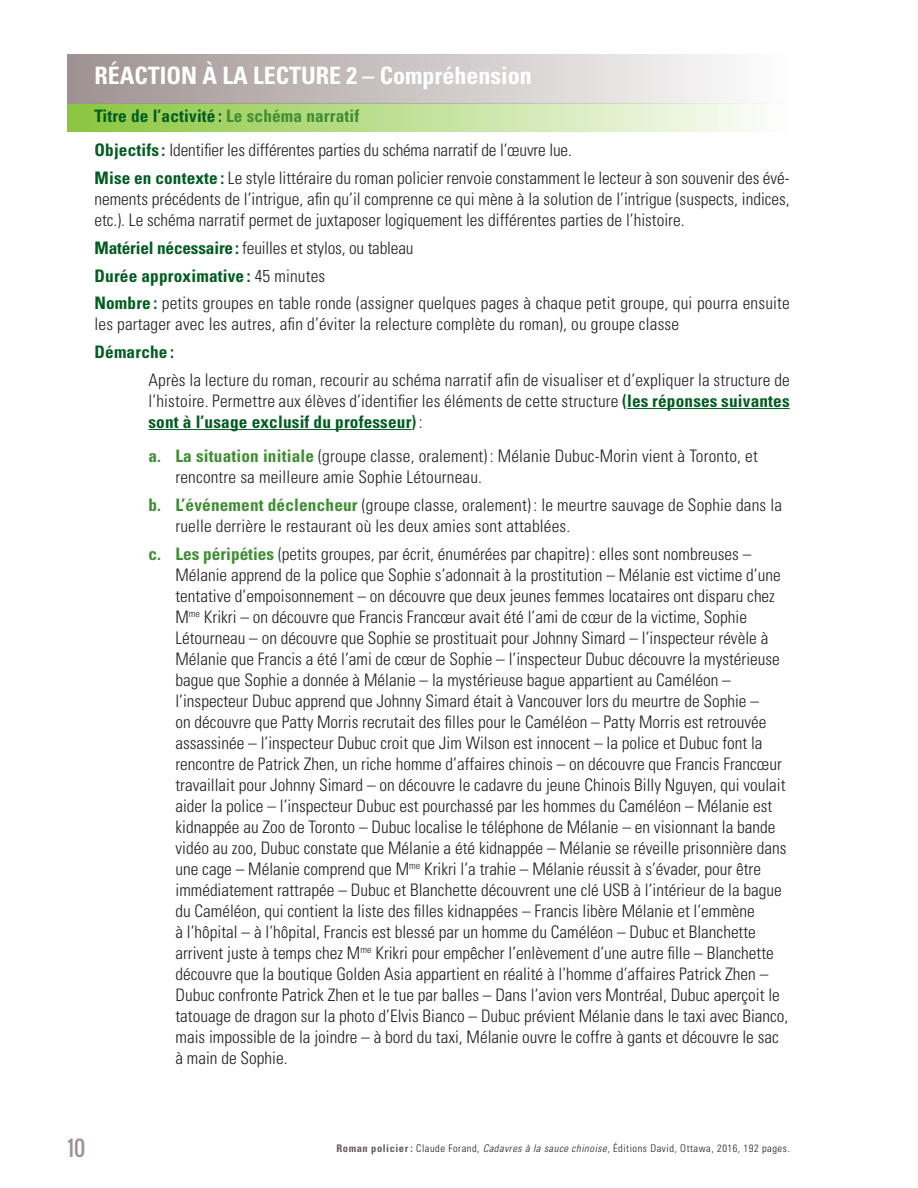
<style>
.page{position:relative;width:918px;height:1188px;background:#fff}
.page>*{position:absolute;margin:0;border:0;box-sizing:border-box;transform-origin:0 0}
.t1{font:700 condensed 24px "Univers";color:#fff}
.t2{font:21px "Oswald";color:#9f9292}
.t3{font:300 condensed 17.25px/21px "Univers";color:#231f20}
.t4{font:700 condensed 17.25px "Univers";letter-spacing:.01em;color:#015c20}
.t5{font:300 condensed 10.5px "Univers";letter-spacing:.05em;color:#231f20}
.s1{font-weight:700;color:#015c20}
.s2{font-weight:700;color:#3f8d33}
.s3{font-weight:700;color:#645c58}
.s4{font-style:italic}
</style>
<div class="page">
<div style="left:68px;top:104px;width:722px;height:28px;background:linear-gradient(to right,#8bc63d,#fdfefd)"></div>
<div style="left:68px;top:54px;width:722px;height:50px;background:linear-gradient(to right,#9f9191,#fefefe)"></div>
<hr style="left:627px;top:408px;width:163px;height:1px;background:#015c20">
<hr style="left:148px;top:429px;width:264px;height:1px;background:#015c20">
<h1 class="t1" style="left:94px;top:60px;width:439px">RÉACTION À LA LECTURE 2 – Compréhension</h1>
<p class="t3" style="left:94px;top:99px;width:479px;line-height:34.5px"><span class="s1">Titre de l’activité :</span> <span class="s2">Le schéma narratif<br></span><span class="s1">Objectifs :</span> Identifier les différentes parties du schéma narratif de l’œuvre lue.</p>
<p class="t3" style="left:95px;top:168px;width:697px;text-align:justify"><span class="s1">Mise en contexte :</span> Le style littéraire du roman policier renvoie constamment le lecteur à son souvenir des évé&shy;nements précédents de l’intrigue, afin qu’il comprenne ce qui mène à la solution de l’intrigue (suspects, indices, etc.). Le schéma narratif permet de juxtaposer logiquement les différentes parties de l’histoire.</p>
<p class="t3" style="left:95px;top:234px;width:697px;line-height:27.8px"><span class="s1">Matériel nécessaire:</span> feuilles et stylos, ou tableau<br><span class="s1">Durée approximative :</span> 45 minutes<br><span class="s1">Nombre :</span> petits groupes en table ronde (assigner quelques pages à chaque petit groupe, qui pourra ensuite</p>
<p class="t3" style="left:95px;top:314px;width:586px">les partager avec les autres, afin d’éviter la relecture complète du roman), ou groupe classe</p>
<p class="t4" style="left:95px;top:341px;width:81px">Démarche :</p>
<p class="t3" style="left:148px;top:369px;width:643px;text-align:justify">Après la lecture du roman, recourir au schéma narratif afin de visualiser et d’expliquer la structure de l’histoire. Permettre aux élèves d’identifier les éléments de cette structure <span class="s1">(les réponses suivantes sont à l’usage exclusif du professeur)</span> :</p>
<p class="t3" style="left:175px;top:446px;width:584px;text-indent:-27px"><span class="s2">a. La situation initiale</span> (groupe classe, oralement) : Mélanie Dubuc-Morin vient à Toronto, et rencontre sa meilleure amie Sophie Létourneau.</p>
<p class="t3" style="left:175px;top:495px;width:608px;text-indent:-27px"><span class="s2">b. L’événement déclencheur</span> (groupe classe, oralement) : le meurtre sauvage de Sophie dans la ruelle derrière le restaurant où les deux amies sont attablées.</p>
<p class="t3" style="left:175px;top:543px;width:614px;text-indent:-27px"><span class="s2">c. Les péripéties</span> (petits groupes, par écrit, énumérées par chapitre) : elles sont nombreuses – Mélanie apprend de la police que Sophie s’adonnait à la prostitution – Mélanie est victime d’une tentative d’empoisonnement – on découvre que deux jeunes femmes locataires ont disparu chez M<sup>me</sup> Krikri – on découvre que Francis Francœur avait été l’ami de cœur de la victime, Sophie Létourneau – on découvre que Sophie se prostituait pour Johnny Simard – l’inspecteur révèle à Mélanie que Francis a été l’ami de cœur de Sophie – l’inspecteur Dubuc découvre la mystérieuse bague que Sophie a donnée à Mélanie – la mystérieuse bague appartient au Caméléon – l’inspecteur Dubuc apprend que Johnny Simard était à Vancouver lors du meurtre de Sophie –<br>on découvre que Patty Morris recrutait des filles pour le Caméléon – Patty Morris est retrouvée assassinée – l’inspecteur Dubuc croit que Jim Wilson est innocent – la police et Dubuc font la rencontre de Patrick Zhen, un riche homme d’affaires chinois – on découvre que Francis Francœur travaillait pour Johnny Simard – on découvre le cadavre du jeune Chinois Billy Nguyen, qui voulait aider la police – l’inspecteur Dubuc est pourchassé par les hommes du Caméléon – Mélanie est kidnappée au Zoo de Toronto – Dubuc localise le téléphone de Mélanie – en visionnant la bande vidéo au zoo, Dubuc constate que Mélanie a été kidnappée – Mélanie se réveille prisonnière dans une cage – Mélanie comprend que M<sup>me</sup> Krikri l’a trahie – Mélanie réussit à s’évader, pour être immédiatement rattrapée – Dubuc et Blanchette découvrent une clé USB à l’intérieur de la bague du Caméléon, qui contient la liste des filles kidnappées – Francis libère Mélanie et l’emmène<br>à l’hôpital – à l’hôpital, Francis est blessé par un homme du Caméléon – Dubuc et Blanchette arrivent juste à temps chez M<sup>me</sup> Krikri pour empêcher l’enlèvement d’une autre fille – Blanchette découvre que la boutique Golden Asia appartient en réalité à l’homme d’affaires Patrick Zhen – Dubuc confronte Patrick Zhen et le tue par balles – Dans l’avion vers Montréal, Dubuc aperçoit le tatouage de dragon sur la photo d’Elvis Bianco – Dubuc prévient Mélanie dans le taxi avec Bianco, mais impossible de la joindre – à bord du taxi, Mélanie ouvre le coffre à gants et découvre le sac à main de Sophie.</p>
<p class="t2" style="left:68px;top:1132px;width:19px">10</p>
<p class="t5" style="left:337px;top:1142px;width:455px"><span class="s3">Roman policier :</span> Claude Forand, <span class="s4">Cadavres à la sauce chinoise</span>, Éditions David, Ottawa, 2016, 192 pages.</p>
</div>
